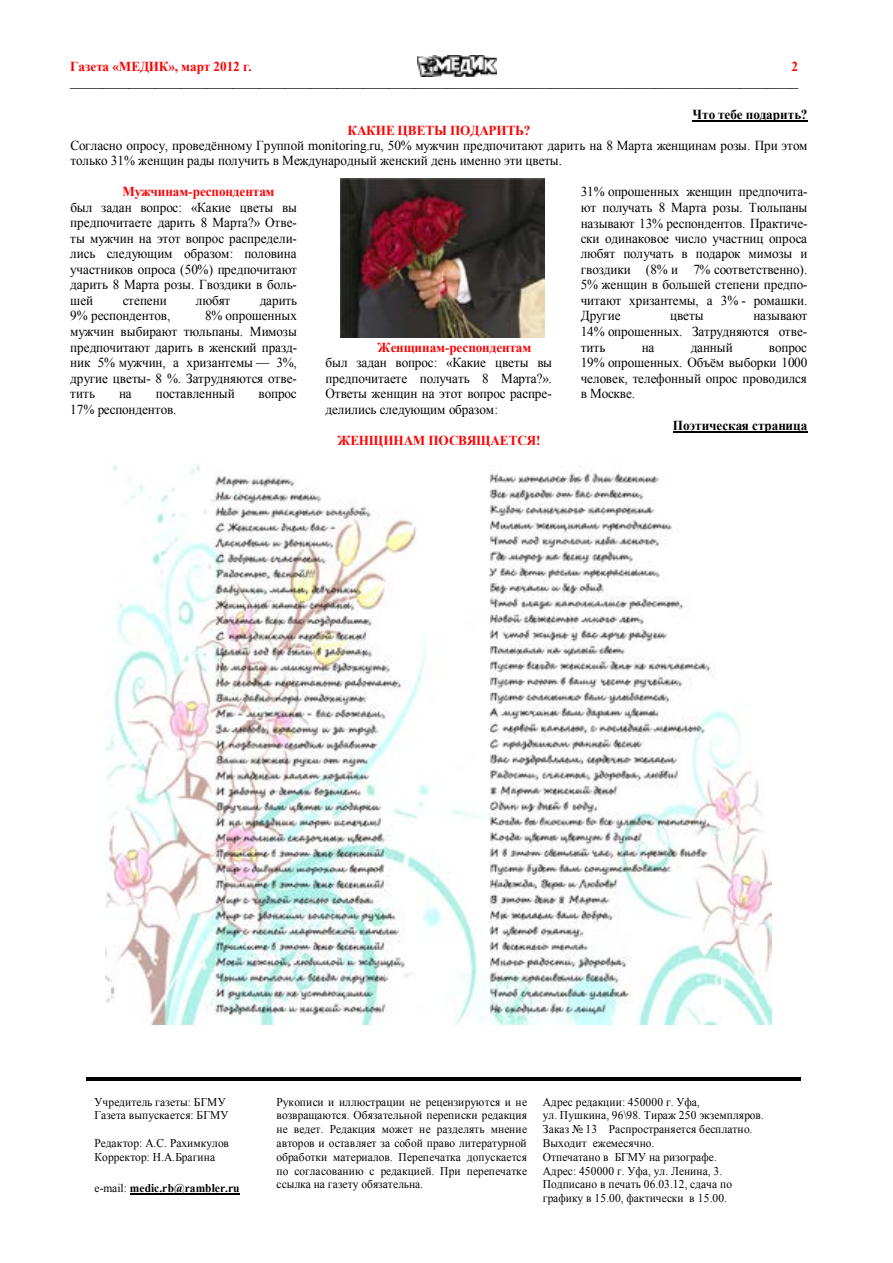
<style>
.page{position:relative;width:893px;height:1263px;background:#fff}
.page>*{position:absolute;margin:0;border:0;box-sizing:border-box;transform-origin:0 0}
.t1{font:13.65px/15.6px "Times New Roman";letter-spacing:-.01em;color:#000;text-align:justify;scale:.96 1}
.t2{font:700 13.65px "Times New Roman";letter-spacing:-.005em;color:#f00;scale:.96 1}
.t3{font:700 13.65px "Times New Roman";color:#000;scale:.96 1}
.t4{font:11.85px/13.8px "Times New Roman";letter-spacing:.01em;color:#000;scale:.96 1}
.t5{font:700 11.85px "Times New Roman";letter-spacing:.01em;color:#000;scale:.96 1}
.s1{font-weight:400}
</style>
<div class="page">
<img style="left:418px;top:56px;width:78px;height:21px">
<img style="left:340px;top:179px;width:204px;height:159px">
<hr style="left:692px;top:120px;width:115px;height:2px;background:#000">
<hr style="left:673px;top:431px;width:134px;height:1px;background:#000">
<img style="left:106px;top:463px;width:666px;height:561px">
<hr style="left:130px;top:1193px;width:110px;height:1px;background:#000">
<hr style="left:87px;top:1078px;width:181px;height:3px;background:#000">
<hr style="left:271px;top:1078px;width:263px;height:3px;background:#000">
<hr style="left:537px;top:1078px;width:264px;height:3px;background:#000">
<p class="t2" style="left:70px;top:57px;width:191px">Газета «МЕДИК», март 2012 г.</p>
<p class="t2" style="left:792px;top:57px;width:8px">2</p>
<p class="t1" style="left:70px;top:73px;width:760px">________________________________________________________________________________________________________________</p>
<p class="t3" style="left:692px;top:105px;width:121px">Что тебе подарить?</p>
<p class="t2" style="left:347px;top:120px;width:192px">КАКИЕ ЦВЕТЫ ПОДАРИТЬ?</p>
<p class="t1" style="left:70px;top:137px;width:769px">Согласно опросу, проведённому Группой monitoring.ru, 50% мужчин предпочитают дарить на 8 Марта женщинам розы. При этом только 31% женщин рады получить в Международный женский день именно эти цветы.</p>
<p class="t2" style="left:122px;top:182px;width:160px">Мужчинам-респондентам</p>
<p class="t1" style="left:70px;top:199px;width:238px">был задан вопрос: «Какие цветы вы предпочитаете дарить 8 Марта?» Отве&shy;ты мужчин на этот вопрос распредели&shy;лись следующим образом: половина участников опроса (50%) предпочитают дарить 8 Марта розы. Гвоздики в боль&shy;шей</p>
<p class="t1" style="left:581px;top:184px;width:238px">31% опрошенных женщин предпочита&shy;ют получать 8 Марта розы. Тюльпаны называют 13% респондентов. Практиче&shy;ски одинаковое число участниц опроса любят получать в подарок мимозы и гвоздики (8% и 7% соответственно).<br>5% женщин в большей степени предпо&shy;читают хризантемы, а 3% - ромашки.<br>Другие</p>
<p class="t1" style="left:123px;top:292px;width:47px">степени</p>
<p class="t1" style="left:196px;top:292px;width:37px">любят</p>
<p class="t1" style="left:260px;top:292px;width:41px">дарить</p>
<p class="t1" style="left:70px;top:308px;width:106px">9% респондентов,</p>
<p class="t1" style="left:70px;top:308px;width:238px;text-indent:135px">8% опрошенных мужчин выбирают тюльпаны. Мимозы предпочитают дарить в женский празд&shy;ник 5% мужчин, а хризантемы — 3%, другие цветы- 8 %. Затрудняются отве&shy;тить</p>
<p class="t1" style="left:670px;top:308px;width:36px">цветы</p>
<p class="t1" style="left:581px;top:308px;width:238px;text-indent:173px">называют 14% опрошенных. Затрудняются отве&shy;тить</p>
<p class="t1" style="left:642px;top:339px;width:15px">на</p>
<p class="t1" style="left:691px;top:339px;width:45px">данный</p>
<p class="t2" style="left:377px;top:338px;width:162px">Женщинам-респондентам</p>
<p class="t1" style="left:325px;top:355px;width:238px">был задан вопрос: «Какие цветы вы предпочитаете получать 8 Марта?».<br>Ответы женщин на этот вопрос распре&shy;делились следующим образом:</p>
<p class="t1" style="left:581px;top:339px;width:238px;text-indent:188px">вопрос 19% опрошенных. Объём выборки 1000 человек, телефонный опрос проводился в Москве.</p>
<p class="t3" style="left:673px;top:415px;width:142px">Поэтическая страница</p>
<p class="t1" style="left:119px;top:386px;width:14px">на</p>
<p class="t1" style="left:156px;top:386px;width:84px">поставленный</p>
<p class="t1" style="left:259px;top:386px;width:41px">вопрос</p>
<p class="t1" style="left:70px;top:401px;width:112px">17% респондентов.</p>
<p class="t2" style="left:337px;top:431px;width:213px">ЖЕНЩИНАМ ПОСВЯЩАЕТСЯ!</p>
<p class="t4" style="left:95px;top:1094px;width:141px">Учредитель газеты: БГМУ<br>Газета выпускается: БГМУ</p>
<p class="t4" style="left:95px;top:1136px;width:141px">Редактор: А.С. Рахимкулов<br>Корректор: Н.А.Брагина</p>
<p class="t5" style="left:95px;top:1179px;width:153px"><span class="s1">e-mail:</span> medic.rb@rambler.ru</p>
<p class="t4" style="left:277px;top:1094px;width:262px;text-align:justify">Рукописи и иллюстрации не рецензируются и не возвращаются. Обязательной переписки редакция не ведет. Редакция может не разделять мнение авторов и оставляет за собой право литературной обработки материалов. Перепечатка допускается по согласованию с редакцией. При перепечатке ссылка на газету обязательна.</p>
<p class="t4" style="left:543px;top:1094px;width:232px">Адрес редакции: 450000 г. Уфа,<br>ул. Пушкина, 96\98. Тираж 250 экземпляров.<br>Заказ № 13 Распространяется бесплатно.<br>Выходит ежемесячно.<br>Отпечатано в БГМУ на ризографе.<br>Адрес: 450000 г. Уфа, ул. Ленина, 3.<br>Подписано в печать 06.03.12, сдача по графику в 15.00, фактически в 15.00.</p>
</div>
